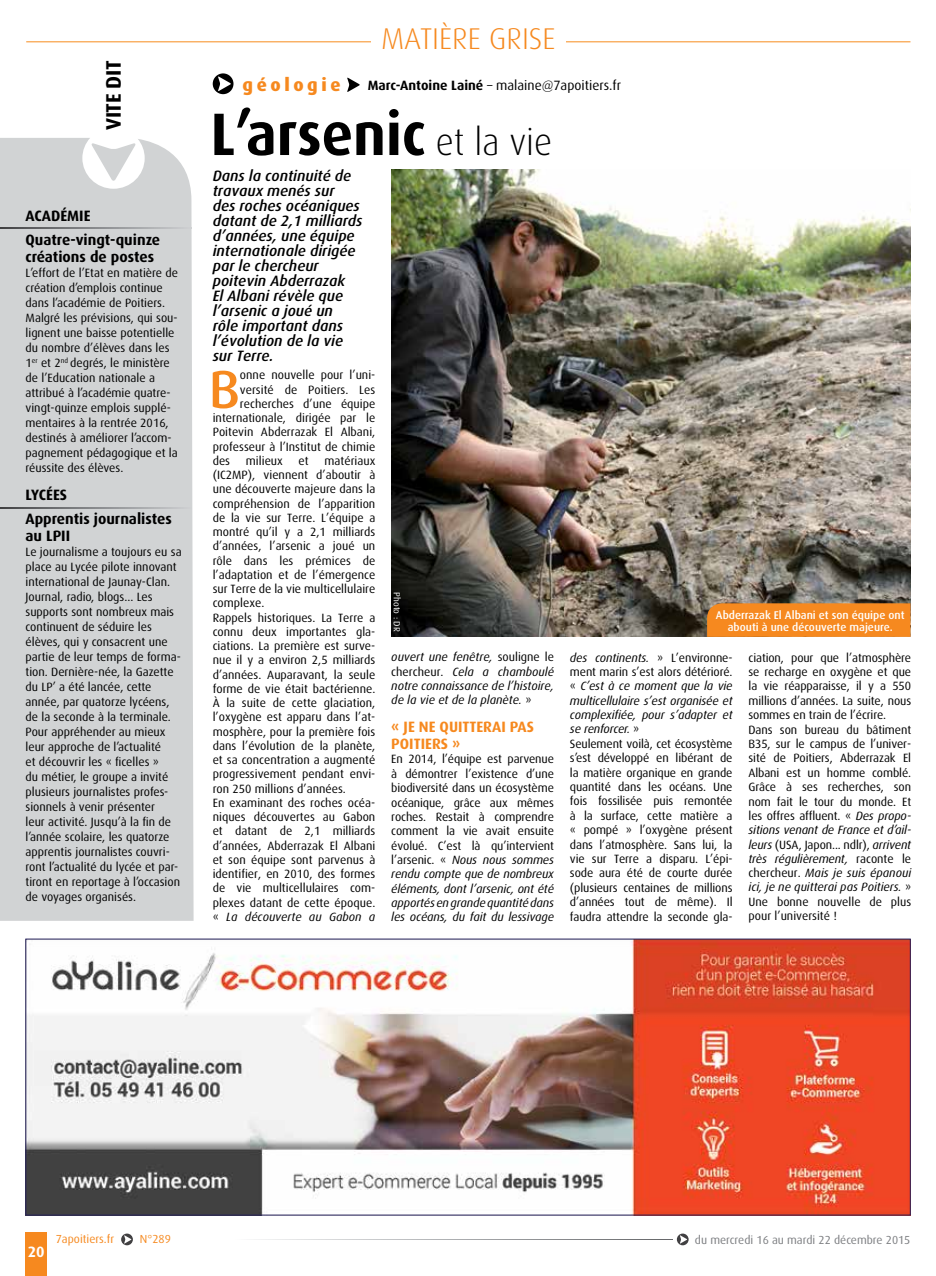
<style>
.page{position:relative;width:936px;height:1276px;background:#fff}
.page>*{position:absolute;margin:0;border:0;box-sizing:border-box;transform-origin:0 0}
.t1{font:700 60px "Dax";color:#000;scale:.95 1}
.t2{font:500 53.4px "Dax";color:#f6891f}
.t3{font:300 30px "Dax";color:#f6891f}
.t4{font:700 21px "Dax";color:#000}
.t5{font:800 18px "Dax";letter-spacing:.2em;color:#f6891f}
.t6{font:italic 500 15px/15px "Dax";color:#000}
.t7{font:700 15px/24px "Dax";color:#000}
.t8{font:700 15px "Dax";color:#f6891f}
.t9{font:700 15px "Dax";color:#fff}
.t10{font:13.5px "Dax";color:#000}
.t11{font:12px/14.4px "Dax";color:#000}
.t12{font:italic 12px/14.2px "Dax";color:#000;text-align:justify}
.t13{font:11.7px "Dax";color:#7c7e81}
.t14{font:11.7px "Dax";color:#f6891f}
.t15{font:500 11.25px/12px "Dax";color:#fff;text-align:center}
.t16{font:9px "Dax";color:#fff}
.s1{font-weight:700}
.s2{font-weight:300;font-size:37.5px}
.s3{font-style:italic}
.s4{font-style:normal}
</style>
<div class="page">
<div style="left:26px;top:1232px;width:21px;height:44px;background:#f6891f"></div>
<svg style="left:121px;top:1233px;width:12px;height:12px"></svg>
<svg style="left:676px;top:1233px;width:12px;height:12px"></svg>
<svg style="left:254px;top:1239px;width:418px;height:1px"></svg>
<svg style="left:213px;top:73px;width:20px;height:21px"></svg>
<img style="left:391px;top:169px;width:519px;height:467px">
<svg style="left:347px;top:77px;width:13px;height:15px"></svg>
<div style="left:707px;top:603px;width:203px;height:34px;background:#f6891f"></div>
<div style="left:0;top:138px;width:193px;height:783px;background:#d1d3d4"></div>
<svg style="left:0;top:227px;width:191px;height:1px"></svg>
<svg style="left:0;top:507px;width:191px;height:1px"></svg>
<img style="left:28px;top:941px;width:880px;height:272px">
<hr style="left:26px;top:41px;width:884px;height:1px;background:#f78d1e">
<div style="left:371px;top:26px;width:194px;height:26px;background:#fff"></div>
<h3 class="t4" style="left:102px;top:130px;width:69px;rotate:-90deg">vite dit</h3>
<p class="t7" style="left:26px;top:204px;width:27px">ACADÉM</p>
<p class="t7" style="left:26px;top:204px;width:136px;text-indent:54px">IE<br>Quatre-vingt-quinze</p>
<p class="t7" style="left:26px;top:244px;width:130px">créations de postes</p>
<p class="t11" style="left:26px;top:265px;width:154px;line-height:15px">L’effort de l’Etat en matière de création d’emplois continue dans l’académie de Poitiers.<br>Malgré les prévisions, qui sou&shy;lignent une baisse potentielle du nombre d’élèves dans les<br>1<sup>er</sup> et 2<sup>nd</sup> degrés, le ministère de l’Education nationale a attribué à l’académie quatre&shy;vingt-quinze emplois supplé&shy;mentaires à la rentrée 2016, destinés à améliorer l’accom&shy;pagnement pédagogique et la réussite des élèves.</p>
<p class="t7" style="left:26px;top:483px;width:148px">LYCÉES<br>Apprentis journalistes</p>
<p class="t7" style="left:26px;top:523px;width:46px">au LPII</p>
<p class="t11" style="left:26px;top:544px;width:158px;line-height:15px">Le journalisme a toujours eu sa place au Lycée pilote innovant international de Jaunay-Clan.<br>Journal, radio, blogs... Les supports sont nombreux mais continuent de séduire les élèves, qui y consacrent une partie de leur temps de forma&shy;tion. Dernière-née, la Gazette du LP’ a été lancée, cette année, par quatorze lycéens, de la seconde à la terminale.<br>Pour appréhender au mieux leur approche de l’actualité<br>et découvrir les « ficelles »<br>du métier, le groupe a invité plusieurs journalistes profes&shy;sionnels à venir présenter<br>leur activité. Jusqu’à la fin de l’année scolaire, les quatorze apprentis journalistes couvri&shy;ront l’actualité du lycée et par&shy;tiront en reportage à l’occasion de voyages organisés.</p>
<h3 class="t3" style="left:381px;top:22px;width:15px">mati</h3>
<h3 class="t3" style="left:439px;top:22px;width:64px">ère grise</h3>
<h3 class="t5" style="left:242px;top:74px;width:100px">géologie</h3>
<p class="t10" style="left:367px;top:78px;width:255px"><span class="s1">Marc-Antoine Lainé</span> – malaine@7apoitiers.fr</p>
<h1 class="t1" style="left:210px;top:100px;width:361px">L’arsenic <span class="s2">et la vie</span></h1>
<p class="t6" style="left:213px;top:168px;width:151px">Dans la continuité de travaux menés sur<br>des roches océaniques datant de 2,1 milliards d’années, une équipe internationale dirigée par le chercheur poitevin Abderrazak<br>El Albani révèle que l’arsenic a joué un<br>rôle important dans l’évolution de la vie sur Terre.</p>
<h2 class="t2" style="left:209px;top:360px;width:33px">B</h2>
<p class="t11" style="left:240px;top:368px;width:137px">onne nouvelle pour l’uni-</p>
<p class="t11" style="left:240px;top:382px;width:137px">versité de Poitiers. Les</p>
<p class="t11" style="left:240px;top:397px;width:137px">recherches d’une équipe</p>
<p class="t11" style="left:213px;top:411px;width:164px">internationale, dirigée par le</p>
<p class="t11" style="left:213px;top:425px;width:164px">Poitevin Abderrazak El Albani,</p>
<p class="t11" style="left:213px;top:439px;width:164px">professeur à l’Institut de chimie</p>
<p class="t11" style="left:213px;top:454px;width:19px">des</p>
<p class="t11" style="left:246px;top:454px;width:38px">milieux</p>
<p class="t11" style="left:298px;top:454px;width:12px">et</p>
<p class="t11" style="left:213px;top:454px;width:164px;text-indent:112px">matériaux (IC2MP), viennent d’aboutir à une découverte majeure dans la compréhension de l’apparition de la vie sur Terre. L’équipe a montré qu’il y a 2,1 milliards d’années, l’arsenic a joué un rôle dans les prémices de l’adaptation et de l’émergence sur Terre de la vie multicellulaire complexe.<br>Rappels historiques. La Terre a connu deux importantes gla&shy;ciations. La première est surve&shy;nue il y a environ 2,5 milliards d’années. Auparavant, la seule forme de vie était bactérienne.<br>À la suite de cette glaciation, l’oxygène est apparu dans l’at&shy;mosphère, pour la première fois dans l’évolution de la planète, et sa concentration a augmenté progressivement pendant envi&shy;ron 250 millions d’années.<br>En examinant des roches océa&shy;niques découvertes au Gabon et datant de 2,1 milliards d’années, Abderrazak El Albani et son équipe sont parvenus à identifier, en 2010, des formes de vie multicellulaires com&shy;plexes datant de cette époque. « <span class="s3">La découverte au Gabon a</span></p>
<p class="t16" style="left:402px;top:592px;width:41px;rotate:90deg">Photo : DR</p>
<p class="t12" style="left:391px;top:650px;width:164px">ouvert une fenêtre, <span class="s4">souligne le chercheur.</span> Cela a chamboulé notre connaissance de l’histoire, de la vie et de la planète. <span class="s4">»</span></p>
<p class="t8" style="left:391px;top:719px;width:66px">« Je ne quitter</p>
<p class="t8" style="left:492px;top:719px;width:42px">ai pas</p>
<p class="t8" style="left:391px;top:735px;width:17px">Poitiers</p>
<p class="t8" style="left:452px;top:735px;width:10px">»</p>
<p class="t11" style="left:391px;top:752px;width:164px;text-align:justify">En 2014, l’équipe est parvenue à démontrer l’existence d’une biodiversité dans un écosystème océanique, grâce aux mêmes roches. Restait à comprendre comment la vie avait ensuite évolué. C’est là qu’intervient l’arsenic. « <span class="s3">Nous nous sommes rendu compte que de nombreux éléments, dont l’arsenic, ont été apportés en grande quantité dans les océans, du fait du lessivage</span></p>
<p class="t15" style="left:716px;top:609px;width:190px">Abderrazak El Albani et son équipe ont abouti à une découverte majeure.</p>
<p class="t11" style="left:570px;top:650px;width:164px"><span class="s3">des continents.</span> » L’environne&shy;ment marin s’est alors détérioré. « <span class="s3">C’est à ce moment que la vie multicellulaire s’est organisée et complexifiée, pour s’adapter et se renforcer.</span> »<br>Seulement voilà, cet écosystème s’est développé en libérant de la matière organique en grande quantité dans les océans. Une fois fossilisée puis remontée à la surface, cette matière a « pompé » l’oxygène présent dans l’atmosphère. Sans lui, la vie sur Terre a disparu. L’épi&shy;sode aura été de courte durée (plusieurs centaines de millions d’années tout de même). Il faudra attendre la seconde gla-</p>
<p class="t11" style="left:748px;top:650px;width:164px">ciation, pour que l’atmosphère se recharge en oxygène et que la vie réapparaisse, il y a 550 millions d’années. La suite, nous sommes en train de l’écrire.<br>Dans son bureau du bâtiment<br>B35, sur le campus de l’univer&shy;sité de Poitiers, Abderrazak El<br>Albani est un homme comblé.<br>Grâce à ses recherches, son nom fait le tour du monde. Et les offres affluent. « <span class="s3">Des propo&shy;sitions venant de France et d’ail&shy;leurs</span> (USA, Japon... ndlr), <span class="s3">arrivent très régulièrement,</span> raconte le chercheur. <span class="s3">Mais je suis épanoui ici, je ne quitterai pas Poitiers.</span> »<br>Une bonne nouvelle de plus pour l’université !</p>
<p class="t9" style="left:28px;top:1243px;width:18px">20</p>
<p class="t14" style="left:56px;top:1233px;width:60px">7apoitiers.fr</p>
<p class="t14" style="left:140px;top:1233px;width:32px">N°289</p>
<p class="t13" style="left:695px;top:1233px;width:217px">du mercredi 16 au mardi 22 décembre 2015</p>
</div>
